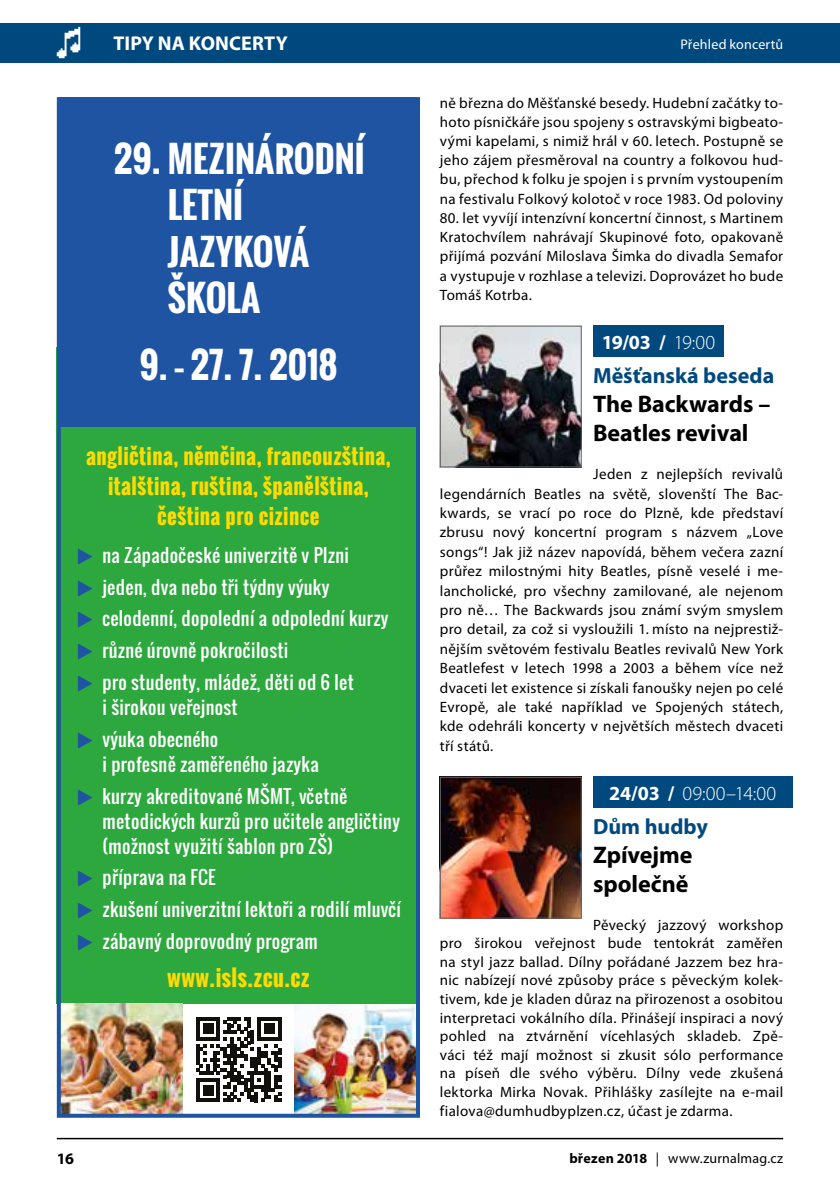
<style>
.page{position:relative;width:840px;height:1191px;background:#fff}
.page>*{position:absolute;margin:0;border:0;box-sizing:border-box;transform-origin:0 0}
.t1{font:700 35px/46.2px "Oswald";color:#fff}
.t2{font:700 24px/28.8px "Myriad Pro";letter-spacing:-.005em;color:#000}
.t3{font:700 22px "Myriad Pro";color:#00497f}
.t4{font:700 22px "Oswald";letter-spacing:.02em;color:#ffdb00}
.t5{font:700 21px/30px "Oswald";letter-spacing:.02em;color:#ffdb00;text-align:center}
.t6{font:700 20px "Myriad Pro";color:#fff}
.t7{font:300 20px "Myriad Pro";letter-spacing:.005em;color:#fff}
.t8{font:18px/31.8px "Oswald";letter-spacing:.02em;color:#fff}
.t9{font:700 16px "Myriad Pro";color:#000}
.t10{font:15px/19.4px "Myriad Pro";letter-spacing:.02em;color:#000;text-align:justify}
.t11{font:14px "Myriad Pro";letter-spacing:.01em;color:#000}
.t12{font:14px "Myriad Pro";letter-spacing:.015em;color:#fff}
.s1{font-weight:300}
.s2{font-weight:700}
</style>
<div class="page">
<div style="left:0;top:23px;width:839px;height:39px;background:#00497f"></div>
<svg style="left:57px;top:27px;width:23px;height:31px"></svg>
<hr style="left:57px;top:1137px;width:725px;height:2px;background:#000">
<div style="left:592px;top:325px;width:131px;height:32px;background:#00497f"></div>
<div style="left:592px;top:776px;width:199px;height:32px;background:#00497f"></div>
<img style="left:441px;top:328px;width:138px;height:137px">
<div style="left:439px;top:326px;width:142px;height:141px;border:1px solid #646363"></div>
<img style="left:441px;top:779px;width:138px;height:137px">
<div style="left:439px;top:777px;width:142px;height:141px;border:1px solid #646363"></div>
<img style="left:295px;top:1003px;width:120px;height:109px">
<div style="left:57px;top:347px;width:363px;height:656px;background:#2da83e"></div>
<div style="left:60px;top:97px;width:357px;height:330px;background:#1f54a2"></div>
<img style="left:62px;top:1003px;width:120px;height:109px">
<svg style="left:196px;top:1017px;width:85px;height:85px"></svg>
<div style="left:57px;top:97px;width:363px;height:1020px;border:4px solid #1f54a2"></div>
<h3 class="t6" style="left:113px;top:30px;width:176px">TIPY NA KONCERTY</h3>
<h1 class="t1" style="left:168px;top:136px;width:198px;text-indent:-54px">29. MEZINÁRODNÍ<br>LETNÍ<br>JAZYKOVÁ<br>ŠKOLA</h1>
<h1 class="t1" style="left:139px;top:342px;width:199px">9. – 27. 7. 2018</h1>
<h3 class="t5" style="left:86px;top:441px;width:306px">angličtina, němčina, francouzština, italština, ruština, španělština, čeština pro cizince</h3>
<p class="t8" style="left:102px;top:539px;width:287px">na Západočeské univerzitě v Plzni jeden, dva nebo tři týdny výuky celodenní, dopolední a odpolední kurzy různé úrovně pokročilosti<br>pro studenty, mládež, děti od 6 let</p>
<p class="t8" style="left:102px;top:691px;width:137px">i širokou veřejnost výuka obecného</p>
<p class="t8" style="left:102px;top:748px;width:246px">i profesně zaměřeného jazyka kurzy akreditované MŠMT, včetně</p>
<p class="t8" style="left:102px;top:808px;width:299px;line-height:25px">metodických kurzů pro učitele angličtiny (možnost využití šablon pro ZŠ)</p>
<p class="t8" style="left:102px;top:861px;width:300px">příprava na FCE<br>zkušení univerzitní lektoři a rodilí mluvčí zábavný doprovodný program</p>
<h3 class="t4" style="left:167px;top:961px;width:144px">www.isls.zcu.cz</h3>
<p class="t12" style="left:680px;top:35px;width:104px">Přehled koncertů</p>
<p class="t10" style="left:439px;top:93px;width:345px">ně března do Měšťanské besedy. Hudební začátky to&shy;hoto písničkáře jsou spojeny s ostravskými bigbeato&shy;vými kapelami, s nimiž hrál v 60. letech. Postupně se jeho zájem přesměroval na country a folkovou hud&shy;bu, přechod k folku je spojen i s prvním vystoupením na festivalu Folkový kolotoč v roce 1983. Od poloviny</p>
<p class="t10" style="left:439px;top:208px;width:345px">80. let vyvíjí intenzívní koncertní činnost, s Martinem Kratochvílem nahrávají Skupinové foto, opakovaně přijímá pozvání Miloslava Šimka do divadla Semafor a vystupuje v rozhlase a televizi. Doprovázet ho bude Tomáš Kotrba.</p>
<h3 class="t6" style="left:601px;top:329px;width:115px">19/03 / <span class="s1">19:00</span></h3>
<h3 class="t3" style="left:592px;top:361px;width:183px">Měšťanská beseda</h3>
<h2 class="t2" style="left:592px;top:389px;width:179px">The Backwards –<br>Beatles revival</h2>
<p class="t10" style="left:439px;top:464px;width:345px;text-indent:153px">Jeden z nejlepších revivalů legendárních Beatles na světě, slovenští The Bac&shy;kwards, se vrací po roce do Plzně, kde představí zbrusu nový koncertní program s názvem „Love songs“! Jak již název napovídá, během večera zazní průřez milostnými hity Beatles, písně veselé i me&shy;lancholické, pro všechny zamilované, ale nejenom pro ně… The Backwards jsou známí svým smyslem pro detail, za což si vysloužili 1. místo na nejprestiž&shy;nějším světovém festivalu Beatles revivalů New York Beatlefest v letech 1998 a 2003 a během více než dvaceti let existence si získali fanoušky nejen po celé Evropě, ale také například ve Spojených státech, kde odehráli koncerty v největších městech dvaceti tří států.</p>
<h3 class="t7" style="left:609px;top:781px;width:168px"><span class="s2">24/03 /</span> 09:00–14:00</h3>
<h3 class="t3" style="left:592px;top:812px;width:116px">Dům hudby</h3>
<h2 class="t2" style="left:592px;top:840px;width:101px">Zpívejme společně</h2>
<p class="t10" style="left:439px;top:915px;width:345px;line-height:18.6px;text-indent:153px">Pěvecký jazzový workshop pro širokou veřejnost bude tentokrát zaměřen na styl jazz ballad. Dílny pořádané Jazzem bez hra&shy;nic nabízejí nové způsoby práce s pěveckým kolek&shy;tivem, kde je kladen důraz na přirozenost a osobitou interpretaci vokálního díla. Přinášejí inspiraci a nový pohled na ztvárnění vícehlasých skladeb. Zpě&shy;váci též mají možnost si zkusit sólo performance na píseň dle svého výběru. Dílny vede zkušená lektorka Mirka Novak. Přihlášky zasílejte na e-mail fialova@dumhudbyplzen.cz, účast je zdarma.</p>
<p class="t9" style="left:57px;top:1148px;width:19px">16</p>
<p class="t11" style="left:569px;top:1149px;width:215px"><span class="s2">březen 2018</span> | www.zurnalmag.cz</p>
</div>
